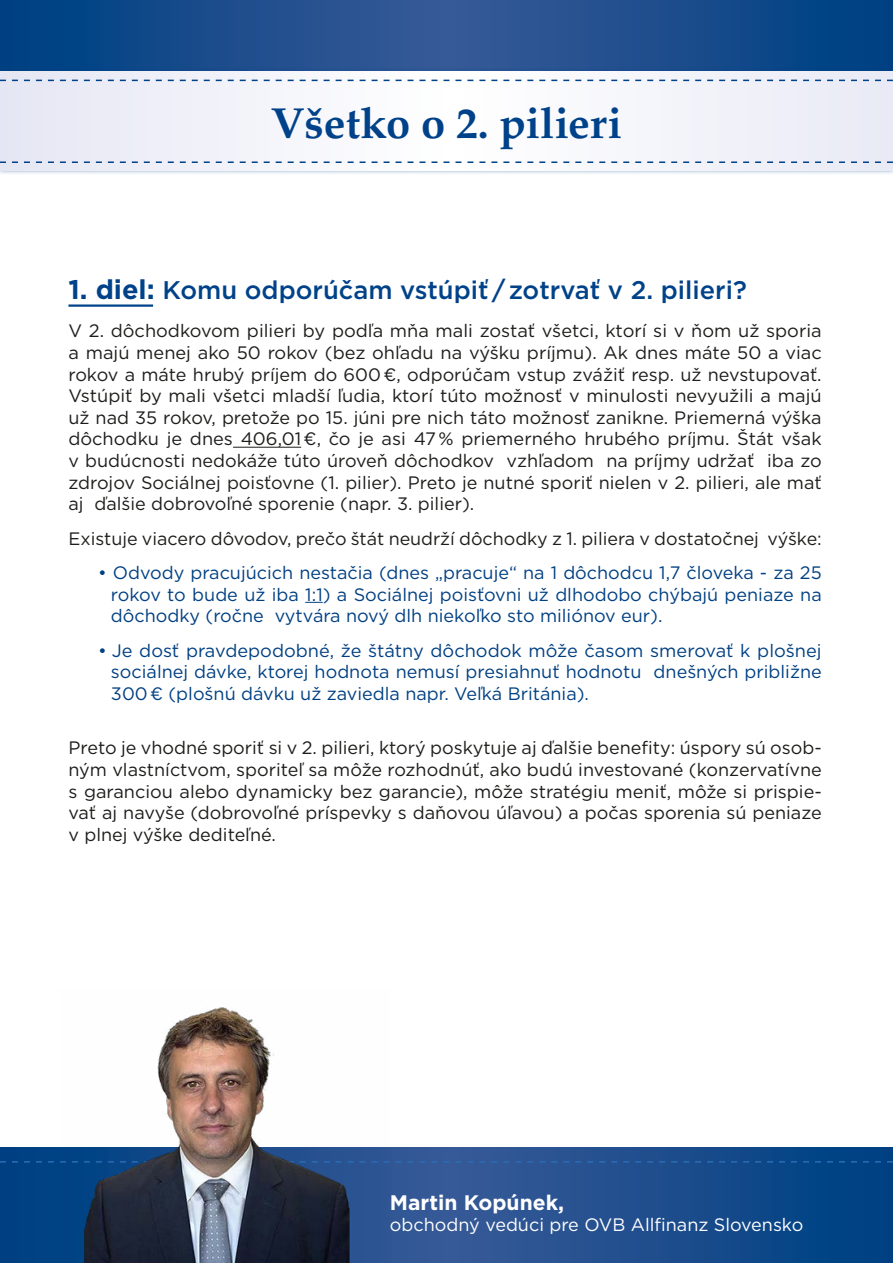
<style>
.page{position:relative;width:893px;height:1263px;background:#fff}
.page>*{position:absolute;margin:0;border:0;box-sizing:border-box;transform-origin:0 0}
.t1{font:700 43.5px "Palazzo";color:#004289}
.t2{font:500 25.5px "Gotham";color:#004289}
.t3{font:700 21px "Gotham";color:#fff}
.t4{font:18px/21.6px "Gotham";color:#1d1d1b;text-align:justify}
.t5{font:18px/21.6px "Gotham";color:#004082;text-align:justify}
.t6{font:18px "Gotham";color:#fff}
.s1{font-weight:700;font-size:27px}
</style>
<div class="page">
<svg style="left:0;top:0;width:893px;height:67px;background:#1a4c8c"></svg>
<div style="left:0;top:67px;width:893px;height:108px;background:#004289;opacity:.45"></div>
<div style="left:0;top:71px;width:893px;height:99px;background:#f3f3fa"></div>
<svg style="left:0;top:1147px;width:893px;height:116px;background:#1a4c8c"></svg>
<svg style="left:0;top:80px;width:893px;height:1px"></svg>
<svg style="left:0;top:161px;width:893px;height:2px"></svg>
<svg style="left:0;top:1161px;width:893px;height:1px"></svg>
<img style="left:60px;top:1007px;width:329px;height:256px">
<hr style="left:233px;top:447px;width:68px;height:1px;background:#1d1d1b">
<svg style="left:305px;top:602px;width:18px;height:1px"></svg>
<hr style="left:68px;top:304px;width:85px;height:3px;background:#004289">
<h1 class="t1" style="left:271px;top:97px;width:353px">Všetko o 2. pilieri</h1>
<h2 class="t2" style="left:68px;top:273px;width:680px"><span class="s1">1. diel:</span> Komu odporúčam vstúpiť / zotrvať v 2. pilieri?</h2>
<p class="t4" style="left:68px;top:320px;width:755px">V 2. dôchodkovom pilieri by podľa mňa mali zostať všetci, ktorí si v ňom už sporia a majú menej ako 50 rokov (bez ohľadu na výšku príjmu). Ak dnes máte 50 a viac rokov a máte hrubý príjem do 600 €, odporúčam vstup zvážiť resp. už nevstupovať.<br>Vstúpiť by mali všetci mladší ľudia, ktorí túto možnosť v minulosti nevyužili a majú už nad 35 rokov, pretože po 15. júni pre nich táto možnosť zanikne. Priemerná výška dôchodku je dnes 406,01 €, čo je asi 47 % priemerného hrubého príjmu. Štát však v budúcnosti nedokáže túto úroveň dôchodkov vzhľadom na príjmy udržať iba zo zdrojov Sociálnej poisťovne (1. pilier). Preto je nutné sporiť nielen v 2. pilieri, ale mať aj ďalšie dobrovoľné sporenie (napr. 3. pilier).</p>
<p class="t4" style="left:68px;top:527px;width:755px">Existuje viacero dôvodov, prečo štát neudrží dôchodky z 1. piliera v dostatočnej výške:</p>
<p class="t5" style="left:111px;top:561px;width:712px;text-indent:-13px">• Odvody pracujúcich nestačia (dnes „pracuje“ na 1 dôchodcu 1,7 človeka - za 25 rokov to bude už iba 1:1) a Sociálnej poisťovni už dlhodobo chýbajú peniaze na dôchodky (ročne vytvára nový dlh niekoľko sto miliónov eur).</p>
<p class="t5" style="left:111px;top:639px;width:712px;text-indent:-13px">• Je dosť pravdepodobné, že štátny dôchodok môže časom smerovať k plošnej sociálnej dávke, ktorej hodnota nemusí presiahnuť hodnotu dnešných približne 300 € (plošnú dávku už zaviedla napr. Veľká Británia).</p>
<p class="t4" style="left:68px;top:737px;width:755px">Preto je vhodné sporiť si v 2. pilieri, ktorý poskytuje aj ďalšie benefity: úspory sú osob&shy;ným vlastníctvom, sporiteľ sa môže rozhodnúť, ako budú investované (konzervatívne s garanciou alebo dynamicky bez garancie), môže stratégiu meniť, môže si prispie&shy;vať aj navyše (dobrovoľné príspevky s daňovou úľavou) a počas sporenia sú peniaze v plnej výške dediteľné.</p>
<p class="t3" style="left:390px;top:1188px;width:176px">Martin Kopúnek,</p>
<p class="t6" style="left:390px;top:1213px;width:415px">obchodný vedúci pre OVB Allfinanz Slovensko</p>
</div>
